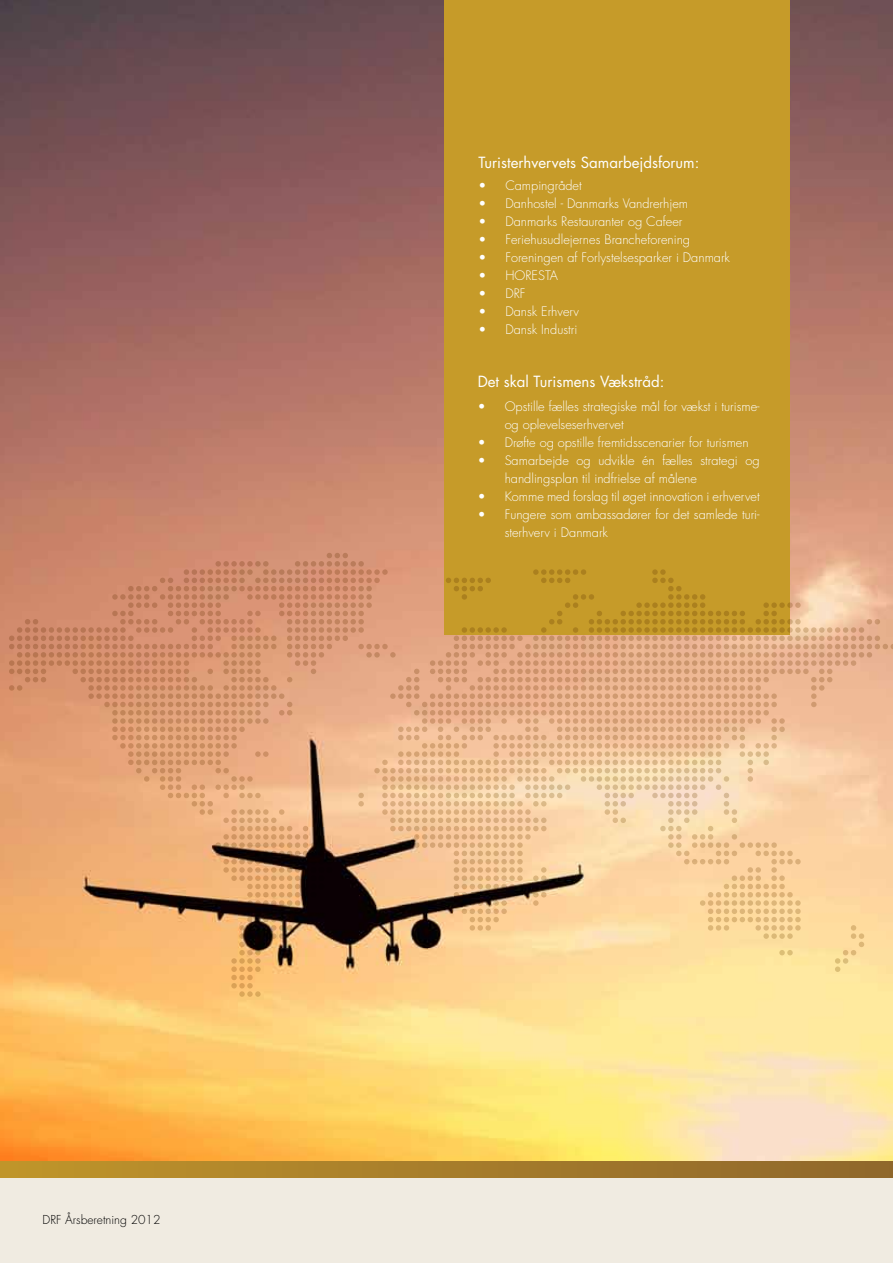
<style>
.page{position:relative;width:893px;height:1263px;background:#fff}
.page>*{position:absolute;margin:0;border:0;box-sizing:border-box;transform-origin:0 0}
.t1{font:15px "Futura Std";color:#fff}
.t2{font:300 12.75px/18px "Futura Std";color:#fff}
.t3{font:300 12px "Futura Std";color:#000}
</style>
<div class="page">
<div style="left:0;top:1178px;width:893px;height:85px;background:#f0ebe1"></div>
<div style="left:0;top:1161px;width:893px;height:17px;background:linear-gradient(to right,#bf942b,#8f662b)"></div>
<img style="left:0;top:0;width:893px;height:1161px">
<div style="left:444px;top:0;width:346px;height:634px;background:#c69b29"></div>
<svg style="left:9px;top:553px;width:884px;height:444px;background:#dfad7c"></svg>
<p class="t3" style="left:43px;top:1212px;width:119px">DRF Årsberetning 2012</p>
<p class="t1" style="left:478px;top:153px;width:223px">Turisterhvervets Samarbejdsforum:</p>
<p class="t2" style="left:478px;top:177px;width:105px">• Campingrådet</p>
<p class="t2" style="left:478px;top:195px;width:211px">• Danhostel - Danmarks Vandrerhjem</p>
<p class="t2" style="left:478px;top:213px;width:206px">• Danmarks Restauranter og Cafeer</p>
<p class="t2" style="left:478px;top:231px;width:213px">• Feriehusudlejernes Brancheforening</p>
<p class="t2" style="left:478px;top:249px;width:253px">• Foreningen af Forlystelsesparker i Danmark</p>
<p class="t2" style="left:478px;top:267px;width:81px">• HORESTA</p>
<p class="t2" style="left:478px;top:285px;width:49px">• DRF</p>
<p class="t2" style="left:478px;top:303px;width:102px">• Dansk Erhverv</p>
<p class="t2" style="left:478px;top:321px;width:100px">• Dansk Industri</p>
<p class="t1" style="left:478px;top:372px;width:188px">Det skal Turismens Vækstråd:</p>
<p class="t2" style="left:505px;top:398px;width:256px;text-indent:-27px">• Opstille fælles strategiske mål for vækst i turisme&shy;og oplevelseserhvervet</p>
<p class="t2" style="left:478px;top:434px;width:272px">• Drøfte og opstille fremtidsscenarier for turismen</p>
<p class="t2" style="left:505px;top:452px;width:256px;text-indent:-27px">• Samarbejde og udvikle én fælles strategi og handlingsplan til indfrielse af målene</p>
<p class="t2" style="left:478px;top:488px;width:284px">• Komme med forslag til øget innovation i erhvervet</p>
<p class="t2" style="left:505px;top:506px;width:256px;text-indent:-27px">• Fungere som ambassadører for det samlede turi&shy;sterhverv i Danmark</p>
</div>
